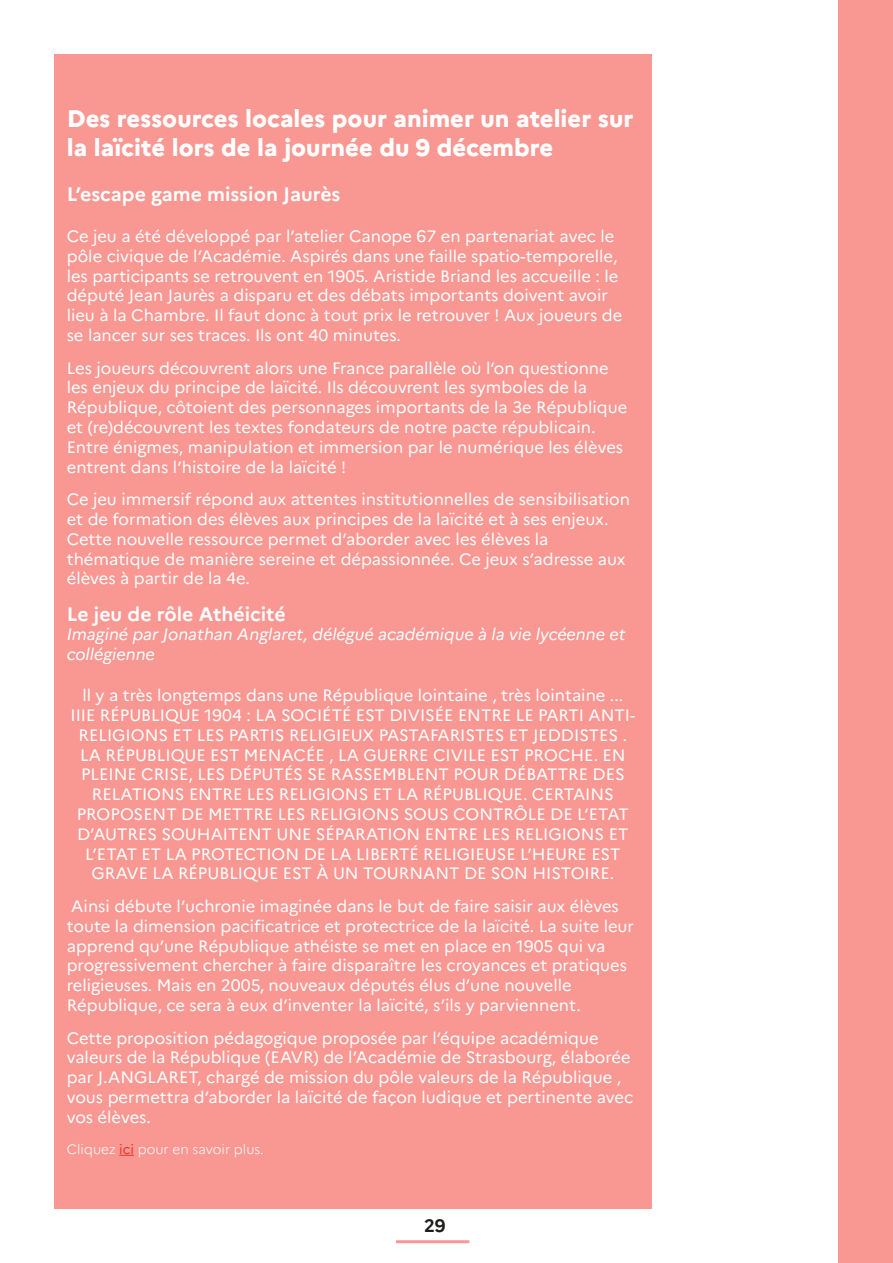
<style>
.page{position:relative;width:893px;height:1263px;background:#fff}
.page>*{position:absolute;margin:0;border:0;box-sizing:border-box;transform-origin:0 0}
.t1{font:800 24px/28.8px "Marianne";color:#fff}
.t2{font:700 19.5px "Marianne";color:#fff}
.t3{font:700 18px "Marianne";color:#1d1d1b}
.t4{font:16.5px/19.8px "Marianne";color:#fff}
.t5{font:italic 16.5px/19.8px "Marianne";color:#fff}
.t6{font:300 13.5px "Marianne";color:#fff}
.s1{font-weight:400;color:#e73628}
</style>
<div class="page">
<div style="left:54px;top:54px;width:598px;height:1155px;background:#f99792"></div>
<svg style="left:119px;top:1155px;width:15px;height:1px"></svg>
<hr style="left:396px;top:1240px;width:73px;height:3px;background:#f99792">
<div style="left:839px;top:0;width:54px;height:1263px;background:#f99792"></div>
<h1 class="t1" style="left:67px;top:103px;width:568px">Des ressources locales pour animer un atelier sur la laïcité lors de la journée du 9 décembre</h1>
<p class="t2" style="left:67px;top:179px;width:275px">L’escape game mission Jaurès</p>
<p class="t4" style="left:67px;top:225px;width:557px">Ce jeu a été développé par l’atelier Canope 67 en partenariat avec le pôle civique de l’Académie. Aspirés dans une faille spatio-temporelle, les participants se retrouvent en 1905. Aristide Briand les accueille : le député Jean Jaurès a disparu et des débats importants doivent avoir lieu à la Chambre. Il faut donc à tout prix le retrouver ! Aux joueurs de se lancer sur ses traces. Ils ont 40 minutes.</p>
<p class="t4" style="left:67px;top:356px;width:562px">Les joueurs découvrent alors une France parallèle où l’on questionne les enjeux du principe de laïcité. Ils découvrent les symboles de la République, côtoient des personnages importants de la 3e République et (re)découvrent les textes fondateurs de notre pacte républicain.<br>Entre énigmes, manipulation et immersion par le numérique les élèves entrent dans l’histoire de la laïcité !</p>
<p class="t4" style="left:67px;top:488px;width:565px">Ce jeu immersif répond aux attentes institutionnelles de sensibilisation et de formation des élèves aux principes de la laïcité et à ses enjeux.<br>Cette nouvelle ressource permet d’aborder avec les élèves la thématique de manière sereine et dépassionnée. Ce jeux s’adresse aux élèves à partir de la 4e.</p>
<p class="t2" style="left:67px;top:598px;width:220px">Le jeu de rôle Athéicité</p>
<p class="t5" style="left:67px;top:623px;width:560px">Imaginé par Jonathan Anglaret, délégué académique à la vie lycéenne et collégienne</p>
<p class="t4" style="left:71px;top:684px;width:566px;text-align:center">ll y a très longtemps dans une République lointaine , très lointaine ...<br>IIIE RÉPUBLIQUE 1904 : LA SOCIÉTÉ EST DIVISÉE ENTRE LE PARTI ANTI-RELIGIONS ET LES PARTIS RELIGIEUX PASTAFARISTES ET JEDDISTES .<br>LA RÉPUBLIQUE EST MENACÉE , LA GUERRE CIVILE EST PROCHE. EN PLEINE CRISE, LES DÉPUTÉS SE RASSEMBLENT POUR DÉBATTRE DES RELATIONS ENTRE LES RELIGIONS ET LA RÉPUBLIQUE. CERTAINS PROPOSENT DE METTRE LES RELIGIONS SOUS CONTRÔLE DE L’ETAT D’AUTRES SOUHAITENT UNE SÉPARATION ENTRE LES RELIGIONS ET L’ETAT ET LA PROTECTION DE LA LIBERTÉ RELIGIEUSE L’HEURE EST GRAVE LA RÉPUBLIQUE EST À UN TOURNANT DE SON HISTOIRE.</p>
<p class="t4" style="left:67px;top:895px;width:569px">Ainsi débute l’uchronie imaginée dans le but de faire saisir aux élèves toute la dimension pacificatrice et protectrice de la laïcité. La suite leur apprend qu’une République athéiste se met en place en 1905 qui va progressivement chercher à faire disparaître les croyances et pratiques religieuses. Mais en 2005, nouveaux députés élus d’une nouvelle République, ce sera à eux d’inventer la laïcité, s’ils y parviennent.</p>
<p class="t4" style="left:67px;top:1026px;width:568px">Cette proposition pédagogique proposée par l’équipe académique valeurs de la République (EAVR) de l’Académie de Strasbourg, élaborée par J.ANGLARET, chargé de mission du pôle valeurs de la République , vous permettra d’aborder la laïcité de façon ludique et pertinente avec vos élèves.</p>
<p class="t6" style="left:67px;top:1138px;width:199px">Cliquez <span class="s1">ici</span> pour en savoir plus.</p>
<p class="t3" style="left:424px;top:1212px;width:23px">29</p>
</div>
